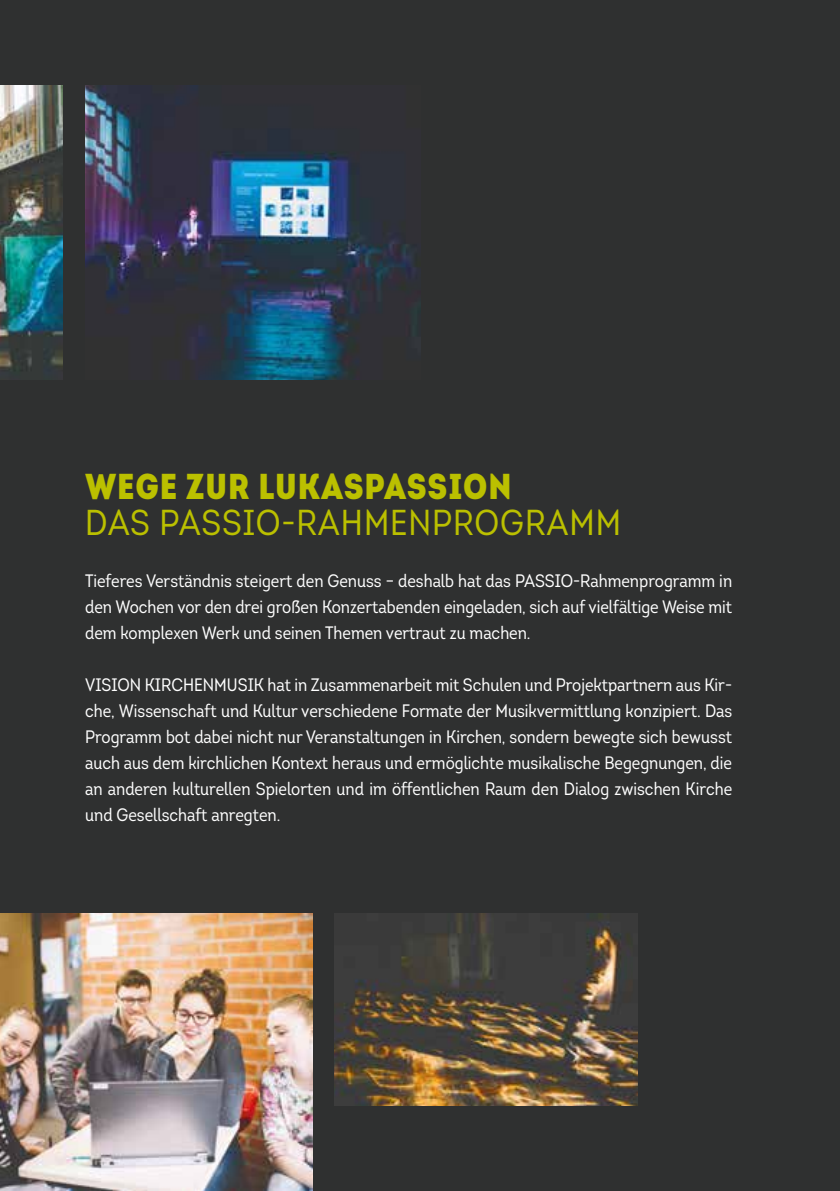
<style>
.page{position:relative;width:840px;height:1191px;background:#fff}
.page>*{position:absolute;margin:0;border:0;box-sizing:border-box;transform-origin:0 0}
.t1{font:36px "Intro Cond";letter-spacing:.025em;color:#bbc000}
.t2{font:36px "Intro Cond Black Caps";letter-spacing:.025em;color:#bbc000}
.t3{font:18px/26px "Intro Cond";color:#fff;text-align:justify}
</style>
<div class="page">
<div style="left:0;top:0;width:839px;height:1191px;background:#2f3030"></div>
<img style="left:0;top:85px;width:62px;height:295px">
<img style="left:85px;top:85px;width:335px;height:295px">
<img style="left:0;top:913px;width:312px;height:278px">
<img style="left:334px;top:913px;width:303px;height:193px">
<h1 class="t2" style="left:85px;top:462px;width:427px">WEGE ZUR LUKASPASSION</h1>
<h1 class="t1" style="left:85px;top:500px;width:537px">DAS PASSIO-RAHMENPROGRAMM</h1>
<p class="t3" style="left:85px;top:567px;width:648px">Tieferes Verständnis steigert den Genuss – deshalb hat das PASSIO-Rahmenprogramm in den Wochen vor den drei großen Konzertabenden eingeladen, sich auf vielfältige Weise mit dem komplexen Werk und seinen Themen vertraut zu machen.</p>
<p class="t3" style="left:85px;top:671px;width:648px">VISION KIRCHENMUSIK hat in Zusammenarbeit mit Schulen und Projektpartnern aus Kir&shy;che, Wissenschaft und Kultur verschiedene Formate der Musikvermittlung konzipiert. Das Programm bot dabei nicht nur Veranstaltungen in Kirchen, sondern bewegte sich bewusst auch aus dem kirchlichen Kontext heraus und ermöglichte musikalische Begegnungen, die an anderen kulturellen Spielorten und im öffentlichen Raum den Dialog zwischen Kirche und Gesellschaft anregten.</p>
</div>
